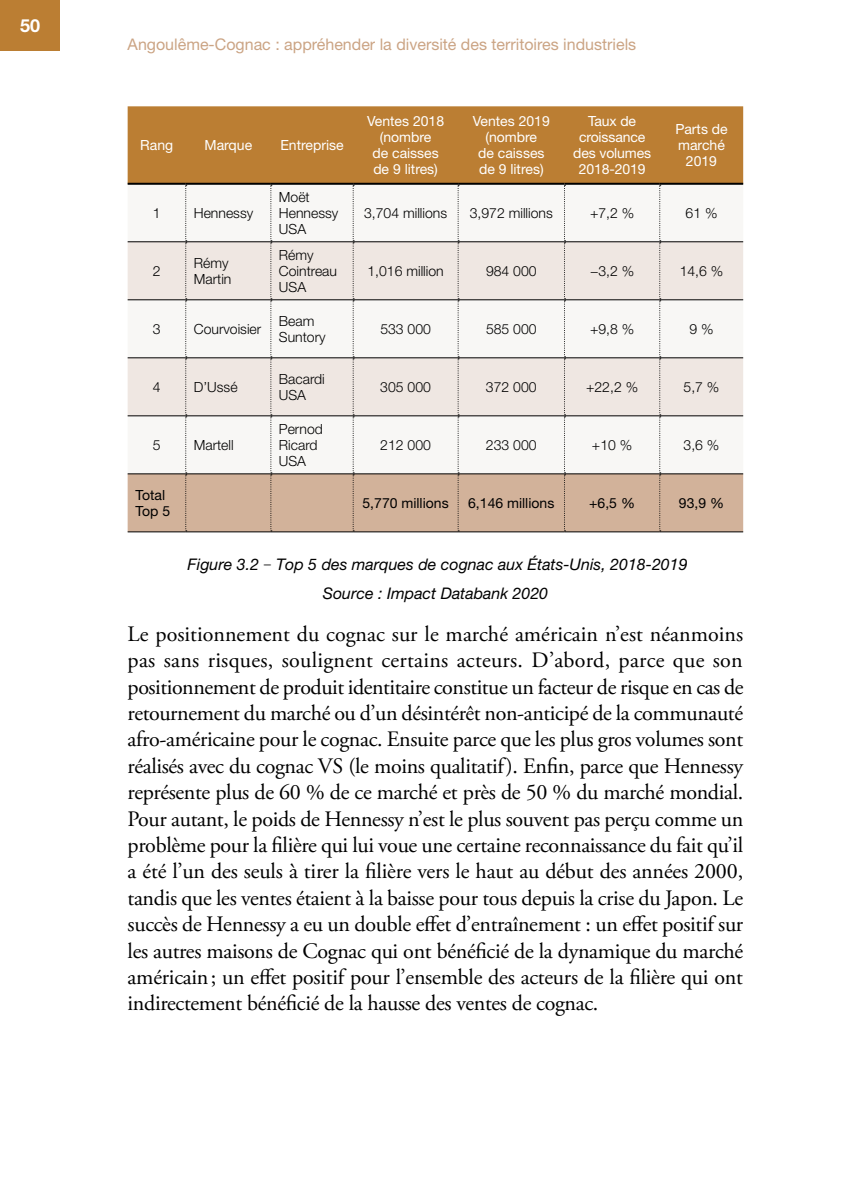
<style>
.page{position:relative;width:851px;height:1191px;background:#fff}
.page>*{position:absolute;margin:0;border:0;box-sizing:border-box;transform-origin:0 0}
.t1{font:22px/26.4px "Adobe Garamond Pro";letter-spacing:-.015em;color:#000;text-align:justify}
.t2{font:700 18px "Helvetica Neue LT Std";color:#fff}
.t3{font:italic 16px/29px "Helvetica Neue LT Std";color:#000;text-align:center}
.t4{font:16px "Helvetica Neue LT Std";color:#cba484}
.t5{font:300 14px/16px "Helvetica Neue LT Std";color:#000}
.t6{font:14px/16px "Helvetica Neue LT Std";color:#fff;text-align:center}
.t7{font:14px/16px "Helvetica Neue LT Std";color:#000}
.s1{font-family:"Adobe Garamond Pro";font-style:normal}
</style>
<div class="page">
<div style="left:0;top:0;width:60px;height:50px;background:#bb7e33"></div>
<div style="left:128px;top:106px;width:615px;height:77px;background:#bb7e33"></div>
<hr style="left:128px;top:183px;width:58px;height:2px;background:#000">
<hr style="left:186px;top:183px;width:85px;height:2px;background:#000">
<hr style="left:271px;top:183px;width:82px;height:2px;background:#000">
<hr style="left:353px;top:183px;width:105px;height:2px;background:#000">
<hr style="left:458px;top:183px;width:106px;height:2px;background:#000">
<hr style="left:564px;top:183px;width:95px;height:2px;background:#000">
<hr style="left:659px;top:183px;width:84px;height:2px;background:#000">
<svg style="left:128px;top:185px;width:615px;height:346px"></svg>
<hr style="left:128px;top:241px;width:58px;height:1px;background:#000">
<hr style="left:186px;top:241px;width:85px;height:1px;background:#000">
<hr style="left:271px;top:241px;width:82px;height:1px;background:#000">
<hr style="left:353px;top:241px;width:105px;height:1px;background:#000">
<hr style="left:458px;top:241px;width:106px;height:1px;background:#000">
<hr style="left:564px;top:241px;width:95px;height:1px;background:#000">
<hr style="left:659px;top:241px;width:84px;height:1px;background:#000">
<hr style="left:128px;top:299px;width:58px;height:1px;background:#000">
<hr style="left:186px;top:299px;width:85px;height:1px;background:#000">
<hr style="left:271px;top:299px;width:82px;height:1px;background:#000">
<hr style="left:353px;top:299px;width:105px;height:1px;background:#000">
<hr style="left:458px;top:299px;width:106px;height:1px;background:#000">
<hr style="left:564px;top:299px;width:95px;height:1px;background:#000">
<hr style="left:659px;top:299px;width:84px;height:1px;background:#000">
<hr style="left:128px;top:357px;width:58px;height:1px;background:#000">
<hr style="left:186px;top:357px;width:85px;height:1px;background:#000">
<hr style="left:271px;top:357px;width:82px;height:1px;background:#000">
<hr style="left:353px;top:357px;width:105px;height:1px;background:#000">
<hr style="left:458px;top:357px;width:106px;height:1px;background:#000">
<hr style="left:564px;top:357px;width:95px;height:1px;background:#000">
<hr style="left:659px;top:357px;width:84px;height:1px;background:#000">
<hr style="left:128px;top:415px;width:58px;height:1px;background:#000">
<hr style="left:186px;top:415px;width:85px;height:1px;background:#000">
<hr style="left:271px;top:415px;width:82px;height:1px;background:#000">
<hr style="left:353px;top:415px;width:105px;height:1px;background:#000">
<hr style="left:458px;top:415px;width:106px;height:1px;background:#000">
<hr style="left:564px;top:415px;width:95px;height:1px;background:#000">
<hr style="left:659px;top:415px;width:84px;height:1px;background:#000">
<hr style="left:128px;top:473px;width:58px;height:1px;background:#000">
<hr style="left:186px;top:473px;width:85px;height:1px;background:#000">
<hr style="left:271px;top:473px;width:82px;height:1px;background:#000">
<hr style="left:353px;top:473px;width:105px;height:1px;background:#000">
<hr style="left:458px;top:473px;width:106px;height:1px;background:#000">
<hr style="left:564px;top:473px;width:95px;height:1px;background:#000">
<hr style="left:659px;top:473px;width:84px;height:1px;background:#000">
<hr style="left:128px;top:531px;width:58px;height:1px;background:#000">
<hr style="left:186px;top:531px;width:85px;height:1px;background:#000">
<hr style="left:271px;top:531px;width:82px;height:1px;background:#000">
<hr style="left:353px;top:531px;width:105px;height:1px;background:#000">
<hr style="left:458px;top:531px;width:106px;height:1px;background:#000">
<hr style="left:564px;top:531px;width:95px;height:1px;background:#000">
<hr style="left:659px;top:531px;width:84px;height:1px;background:#000">
<p class="t2" style="left:20px;top:14px;width:22px">50</p>
<p class="t4" style="left:128px;top:35px;width:510px">Angoulême-Cognac : appréhender la diversité des territoires industriels</p>
<p class="t6" style="left:140px;top:137px;width:34px">Rang</p>
<p class="t6" style="left:204px;top:137px;width:49px">Marque</p>
<p class="t6" style="left:280px;top:137px;width:65px">Entreprise</p>
<p class="t5" style="left:153px;top:204px;width:9px">1</p>
<p class="t5" style="left:194px;top:204px;width:61px">Hennessy</p>
<p class="t5" style="left:279px;top:188px;width:61px">Moët<br>Hennessy<br>USA</p>
<p class="t5" style="left:153px;top:262px;width:9px">2</p>
<p class="t5" style="left:194px;top:254px;width:39px">Rémy<br>Martin</p>
<p class="t5" style="left:279px;top:246px;width:60px">Rémy<br>Cointreau<br>USA</p>
<p class="t6" style="left:367px;top:113px;width:79px">Ventes 2018 (nombre<br>de caisses de 9 litres)</p>
<p class="t6" style="left:472px;top:113px;width:79px">Ventes 2019 (nombre<br>de caisses de 9 litres)</p>
<p class="t6" style="left:573px;top:113px;width:79px">Taux de croissance des volumes<br>2018-2019</p>
<p class="t6" style="left:675px;top:121px;width:54px">Parts de marché<br>2019</p>
<p class="t5" style="left:364px;top:204px;width:84px">3,704 millions</p>
<p class="t5" style="left:469px;top:204px;width:84px">3,972 millions</p>
<p class="t5" style="left:590px;top:204px;width:46px">+7,2 %</p>
<p class="t5" style="left:685px;top:204px;width:33px">61 %</p>
<p class="t5" style="left:367px;top:262px;width:78px">1,016 million</p>
<p class="t5" style="left:486px;top:262px;width:52px">984 000</p>
<p class="t5" style="left:590px;top:262px;width:46px">−3,2 %</p>
<p class="t5" style="left:679px;top:262px;width:45px">14,6 %</p>
<p class="t5" style="left:153px;top:320px;width:9px">3</p>
<p class="t5" style="left:194px;top:320px;width:69px">Courvoisier</p>
<p class="t5" style="left:279px;top:312px;width:48px">Beam<br>Suntory</p>
<p class="t5" style="left:380px;top:320px;width:52px">533 000</p>
<p class="t5" style="left:486px;top:320px;width:52px">585 000</p>
<p class="t5" style="left:590px;top:320px;width:46px">+9,8 %</p>
<p class="t5" style="left:689px;top:320px;width:26px">9 %</p>
<p class="t5" style="left:153px;top:378px;width:9px">4</p>
<p class="t5" style="left:194px;top:378px;width:45px">D’Ussé</p>
<p class="t5" style="left:279px;top:370px;width:47px">Bacardi<br>USA</p>
<p class="t5" style="left:380px;top:378px;width:52px">305 000</p>
<p class="t5" style="left:486px;top:378px;width:52px">372 000</p>
<p class="t5" style="left:586px;top:378px;width:53px">+22,2 %</p>
<p class="t5" style="left:683px;top:378px;width:37px">5,7 %</p>
<p class="t5" style="left:153px;top:436px;width:9px">5</p>
<p class="t5" style="left:194px;top:436px;width:41px">Martell</p>
<p class="t5" style="left:279px;top:420px;width:46px">Pernod<br>Ricard<br>USA</p>
<p class="t5" style="left:380px;top:436px;width:52px">212 000</p>
<p class="t5" style="left:486px;top:436px;width:52px">233 000</p>
<p class="t5" style="left:592px;top:436px;width:42px">+10 %</p>
<p class="t5" style="left:683px;top:436px;width:37px">3,6 %</p>
<p class="t7" style="left:136px;top:487px;width:36px">Total<br>Top 5</p>
<p class="t7" style="left:362px;top:495px;width:88px">5,770 millions</p>
<p class="t7" style="left:468px;top:495px;width:88px">6,146 millions</p>
<p class="t7" style="left:589px;top:495px;width:47px">+6,5 %</p>
<p class="t7" style="left:678px;top:495px;width:47px">93,9 %</p>
<p class="t3" style="left:187px;top:550px;width:501px">Figure 3.2 <span class="s1">‒</span> Top 5 des marques de cognac aux États-Unis, 2018-2019<br>Source : Impact Databank 2020</p>
<p class="t1" style="left:128px;top:621px;width:617px">Le positionnement du cognac sur le marché américain n’est néanmoins pas sans risques, soulignent certains acteurs. D’abord, parce que son positionnement de produit identitaire constitue un facteur de risque en cas de retournement du marché ou d’un désintérêt non-anticipé de la communauté afro-américaine pour le cognac. Ensuite parce que les plus gros volumes sont réalisés avec du cognac VS (le moins qualitatif). Enfin, parce que Hennessy représente plus de 60 % de ce marché et près de 50 % du marché mondial.<br>Pour autant, le poids de Hennessy n’est le plus souvent pas perçu comme un problème pour la filière qui lui voue une certaine reconnaissance du fait qu’il a été l’un des seuls à tirer la filière vers le haut au début des années 2000, tandis que les ventes étaient à la baisse pour tous depuis la crise du Japon. Le succès de Hennessy a eu un double effet d’entraînement : un effet positif sur les autres maisons de Cognac qui ont bénéficié de la dynamique du marché américain; un effet positif pour l’ensemble des acteurs de la filière qui ont indirectement bénéficié de la hausse des ventes de cognac.</p>
</div>
